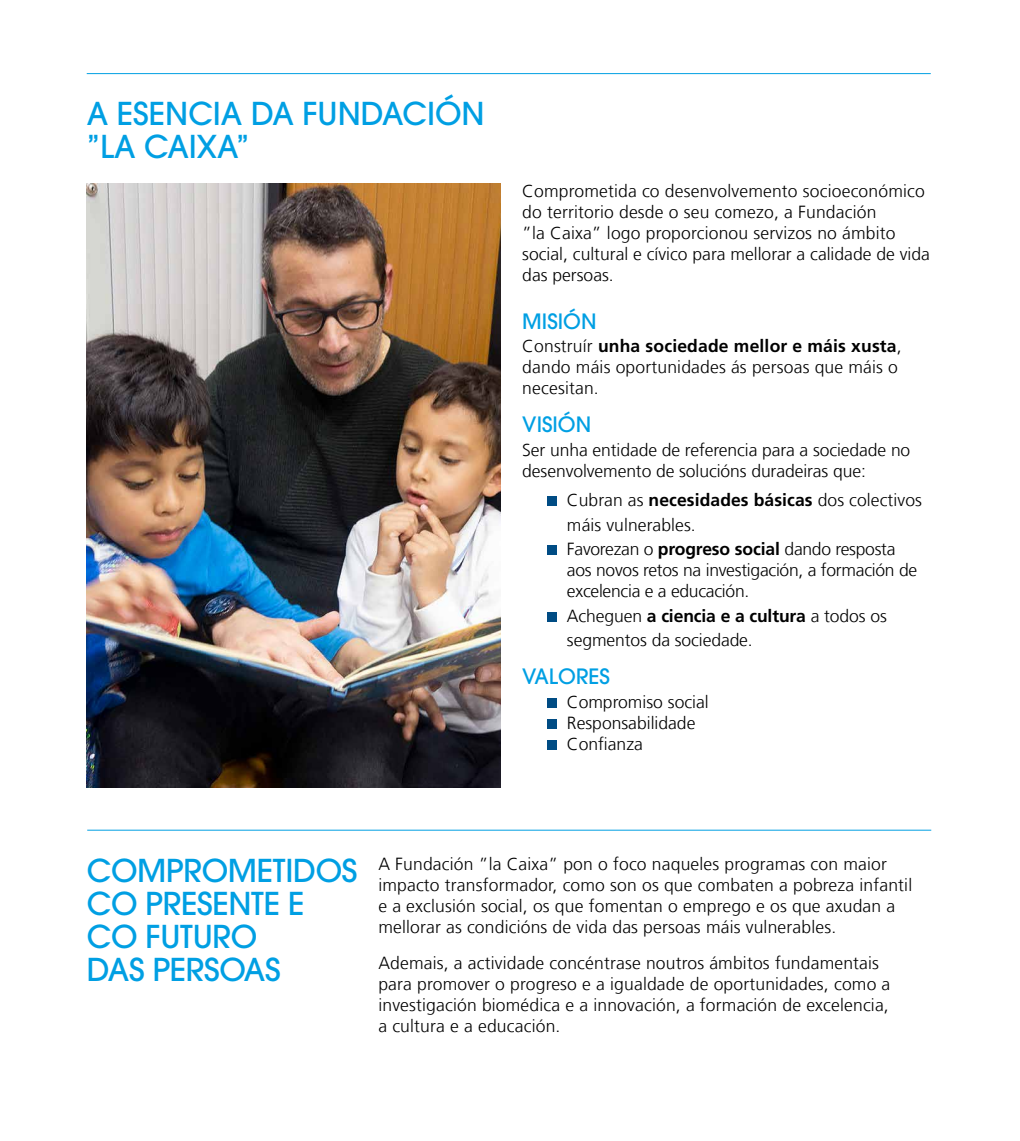
<style>
.page{position:relative;width:1020px;height:1141px;background:#fff}
.page>*{position:absolute;margin:0;border:0;box-sizing:border-box;transform-origin:0 0}
.t1{font:500 31.32px/33.2px "Avant Garde LT";letter-spacing:-.01em;color:#009fe3}
.t2{font:500 21px "Avant Garde LT";color:#009fe3}
.t3{font:300 17.5px/21px "La Caixa Frutiger";letter-spacing:.01em;color:#000}
.t4{font:300 17.5px/21px "La Caixa Frutiger";letter-spacing:-.015em;color:#000}
.s1{font-weight:700}
</style>
<div class="page">
<hr style="left:87px;top:73px;width:843px;height:1px;background:#009fe3">
<hr style="left:87px;top:830px;width:844px;height:1px;background:#009fe3">
<div style="left:547px;top:496px;width:10px;height:10px;background:#004c84"></div>
<div style="left:547px;top:545px;width:10px;height:10px;background:#004c84"></div>
<div style="left:547px;top:612px;width:10px;height:10px;background:#004c84"></div>
<div style="left:547px;top:698px;width:10px;height:10px;background:#004c84"></div>
<div style="left:547px;top:719px;width:10px;height:10px;background:#004c84"></div>
<div style="left:547px;top:740px;width:10px;height:10px;background:#004c84"></div>
<img style="left:87px;top:184px;width:414px;height:604px">
<h1 class="t1" style="left:87px;top:97px;width:399px">A ESENCIA DA FUNDACIÓN ”LA CAIXA”</h1>
<p class="t3" style="left:522px;top:180px;width:409px">Comprometida co desenvolvemento socioeconómico do territorio desde o seu comezo, a Fundación<br>”la Caixa” logo proporcionou servizos no ámbito social, cultural e cívico para mellorar a calidade de vida das persoas.</p>
<p class="t2" style="left:522px;top:308px;width:76px">MISIÓN</p>
<p class="t3" style="left:522px;top:336px;width:381px">Construír <span class="s1">unha sociedade mellor e máis xusta</span>, dando máis oportunidades ás persoas que máis o necesitan.</p>
<p class="t2" style="left:522px;top:412px;width:70px">VISIÓN</p>
<p class="t3" style="left:522px;top:439px;width:389px">Ser unha entidade de referencia para a sociedade no desenvolvemento de solucións duradeiras que:</p>
<p class="t3" style="left:567px;top:488px;width:356px;line-height:24.5px">Cubran as <span class="s1">necesidades básicas</span> dos colectivos máis vulnerables.<br>Favorezan o <span class="s1">progreso social</span> dando resposta</p>
<p class="t4" style="left:567px;top:560px;width:352px">aos novos retos na investigación, a formación de excelencia e a educación.</p>
<p class="t3" style="left:567px;top:604px;width:321px;line-height:24.5px">Acheguen <span class="s1">a ciencia e a cultura</span> a todos os segmentos da sociedade.</p>
<p class="t2" style="left:522px;top:664px;width:89px">VALORES</p>
<p class="t3" style="left:567px;top:691px;width:143px">Compromiso social<br>Responsabilidade<br>Confianza</p>
<h1 class="t1" style="left:87px;top:854px;width:272px">COMPROMETIDOS<br>CO PRESENTE E<br>CO FUTURO<br>DAS PERSOAS</h1>
<p class="t3" style="left:378px;top:854px;width:535px">A Fundación ”la Caixa” pon o foco naqueles programas con maior impacto transformador, como son os que combaten a pobreza infantil e a exclusión social, os que fomentan o emprego e os que axudan a mellorar as condicións de vida das persoas máis vulnerables.</p>
<p class="t3" style="left:378px;top:953px;width:513px">Ademais, a actividade concéntrase noutros ámbitos fundamentais para promover o progreso e a igualdade de oportunidades, como a investigación biomédica e a innovación, a formación de excelencia, a cultura e a educación.</p>
</div>
